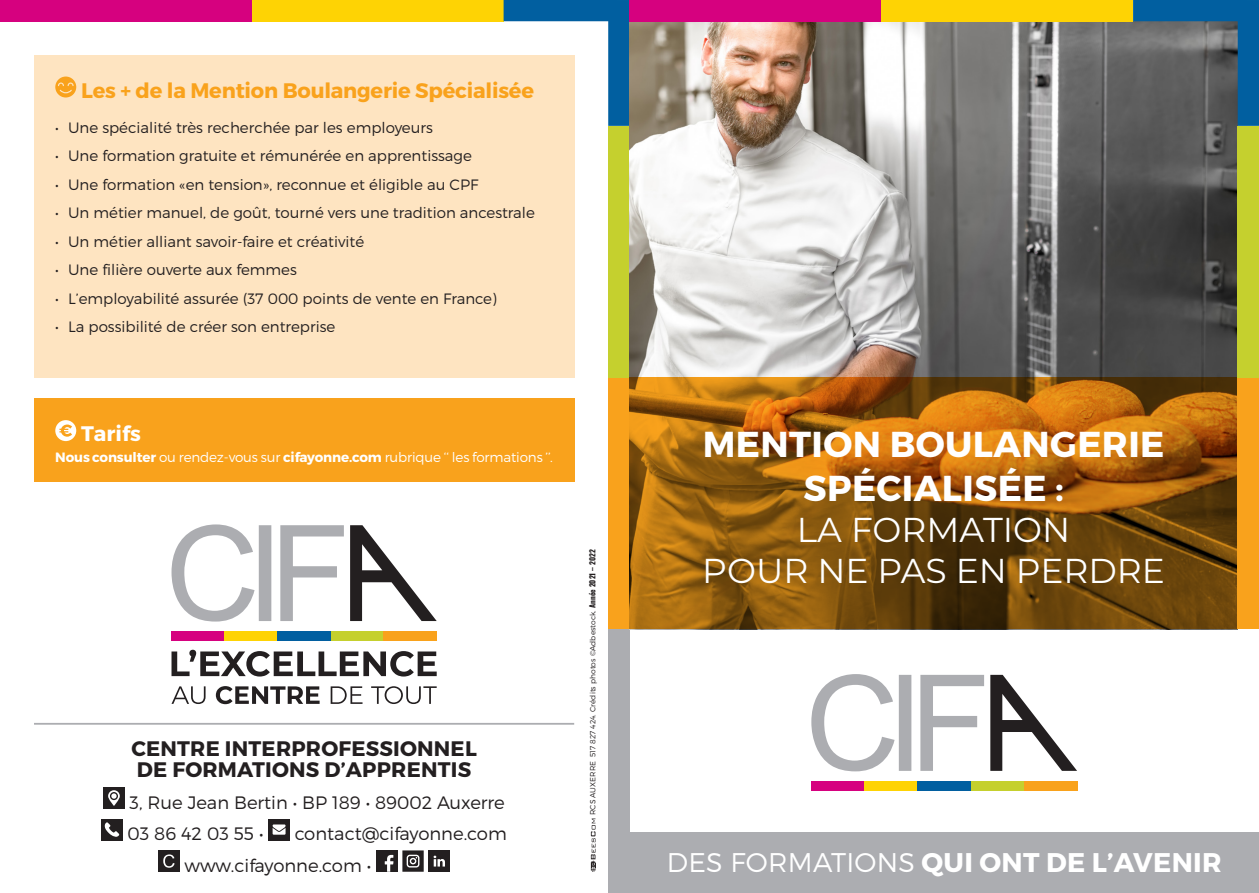
<style>
.page{position:relative;width:1259px;height:893px;background:#fff}
.page>*{position:absolute;margin:0;border:0;box-sizing:border-box;transform-origin:0 0}
.t1{font:700 36px "Montserrat";letter-spacing:.01em;color:#fff}
.t2{font:34.5px "Montserrat";color:#fff}
.t3{font:700 27px "Montserrat";letter-spacing:.01em;color:#fff}
.t4{font:700 21px "Montserrat";letter-spacing:.01em;color:#231f20}
.t5{font:700 21px "Montserrat";letter-spacing:-.01em;color:#f9a21c}
.t6{font:700 21px "Montserrat";color:#fff}
.t7{font:300 18px "Montserrat";color:#231f20}
.t8{font:300 15px "Montserrat";color:#231f20}
.t9{font:300 13.5px "Montserrat";letter-spacing:-.01em;color:#fff}
.t10{font:300 7.5px "Montserrat";color:#231f20}
.s1{font-weight:700}
.s2{font-family:"Oswald";font-weight:700}
.s3{font-weight:300}
</style>
<div class="page">
<div style="left:252px;top:0;width:251px;height:21px;background:#fed304"></div>
<div style="left:0;top:0;width:252px;height:21px;background:#d6017f"></div>
<div style="left:608px;top:378px;width:21px;height:251px;background:#f9a21c"></div>
<svg style="left:503px;top:0;width:126px;height:126px"></svg>
<div style="left:608px;top:126px;width:21px;height:252px;background:#c5d02e"></div>
<div style="left:608px;top:629px;width:21px;height:264px;background:#acadb1"></div>
<div style="left:34px;top:55px;width:540px;height:323px;background:#fee4c1"></div>
<svg style="left:55px;top:77px;width:21px;height:21px"></svg>
<div style="left:811px;top:781px;width:53px;height:10px;background:#d6017f"></div>
<div style="left:864px;top:781px;width:53px;height:10px;background:#fed304"></div>
<div style="left:970px;top:781px;width:54px;height:10px;background:#c5d02e"></div>
<div style="left:917px;top:781px;width:54px;height:10px;background:#015fa0"></div>
<div style="left:1024px;top:781px;width:53px;height:10px;background:#f9a21c"></div>
<svg style="left:811px;top:674px;width:173px;height:97px"></svg>
<svg style="left:990px;top:675px;width:87px;height:96px"></svg>
<div style="left:629px;top:833px;width:630px;height:60px;background:#acadb1"></div>
<img style="left:629px;top:21px;width:608px;height:357px">
<svg style="left:629px;top:378px;width:608px;height:251px;background:#8e560d"></svg>
<div style="left:881px;top:0;width:252px;height:21px;background:#fed304"></div>
<div style="left:629px;top:0;width:252px;height:21px;background:#d6017f"></div>
<div style="left:1237px;top:378px;width:22px;height:251px;background:#f9a21c"></div>
<svg style="left:1133px;top:0;width:126px;height:126px;background:#456275"></svg>
<div style="left:1237px;top:126px;width:22px;height:252px;background:#c5d02e"></div>
<div style="left:171px;top:631px;width:53px;height:10px;background:#d6017f"></div>
<div style="left:224px;top:631px;width:54px;height:10px;background:#fed304"></div>
<div style="left:331px;top:631px;width:53px;height:10px;background:#c5d02e"></div>
<div style="left:278px;top:631px;width:53px;height:10px;background:#015fa0"></div>
<div style="left:384px;top:631px;width:53px;height:10px;background:#f9a21c"></div>
<svg style="left:171px;top:650px;width:266px;height:26px"></svg>
<svg style="left:171px;top:686px;width:34px;height:18px"></svg>
<svg style="left:216px;top:686px;width:104px;height:18px"></svg>
<svg style="left:331px;top:686px;width:31px;height:18px"></svg>
<svg style="left:371px;top:686px;width:66px;height:18px"></svg>
<svg style="left:171px;top:524px;width:173px;height:98px"></svg>
<svg style="left:350px;top:525px;width:87px;height:96px"></svg>
<hr style="left:34px;top:723px;width:540px;height:2px;background:#acadb1">
<div style="left:34px;top:399px;width:540px;height:83px;background:#f9a21c"></div>
<svg style="left:55px;top:420px;width:21px;height:21px"></svg>
<div style="left:103px;top:787px;width:22px;height:22px;background:#231f20"></div>
<svg style="left:108px;top:790px;width:12px;height:16px"></svg>
<div style="left:101px;top:819px;width:22px;height:21px;background:#231f20"></div>
<svg style="left:104px;top:822px;width:15px;height:15px"></svg>
<div style="left:268px;top:819px;width:22px;height:21px;background:#231f20"></div>
<svg style="left:273px;top:824px;width:12px;height:11px"></svg>
<div style="left:158px;top:850px;width:22px;height:22px;background:#231f20"></div>
<svg style="left:163px;top:854px;width:12px;height:14px"></svg>
<div style="left:376px;top:850px;width:21px;height:22px;background:#231f20"></div>
<svg style="left:385px;top:855px;width:8px;height:17px"></svg>
<svg style="left:402px;top:850px;width:22px;height:22px"></svg>
<div style="left:429px;top:850px;width:21px;height:22px;background:#231f20"></div>
<svg style="left:433px;top:856px;width:12px;height:10px"></svg>
<svg style="left:591px;top:818px;width:5px;height:54px"></svg>
<p class="t5" style="left:81px;top:77px;width:454px">Les + de la Mention Boulangerie Spécialisée</p>
<p class="t8" style="left:55px;top:118px;width:379px">• Une spécialité très recherchée par les employeurs</p>
<p class="t8" style="left:55px;top:147px;width:418px">• Une formation gratuite et rémunérée en apprentissage</p>
<p class="t8" style="left:55px;top:175px;width:425px">• Une formation «en tension», reconnue et éligible au CPF</p>
<p class="t8" style="left:55px;top:204px;width:481px">• Un métier manuel, de goût, tourné vers une tradition ancestrale</p>
<p class="t8" style="left:55px;top:232px;width:310px">• Un métier alliant savoir-faire et créativité</p>
<p class="t8" style="left:55px;top:261px;width:243px">• Une filière ouverte aux femmes</p>
<p class="t8" style="left:55px;top:289px;width:443px">• L’employabilité assurée (37 000 points de vente en France)</p>
<p class="t8" style="left:55px;top:318px;width:281px">• La possibilité de créer son entreprise</p>
<p class="t6" style="left:81px;top:421px;width:61px">Tarifs</p>
<p class="t9" style="left:55px;top:449px;width:499px"><span class="s1">Nous consulter</span> ou rendez-vous sur <span class="s1">cifayonne.com</span> rubrique ‘‘ les formations ’’.</p>
<p class="t4" style="left:131px;top:736px;width:347px">CENTRE INTERPROFESSIONNEL</p>
<p class="t4" style="left:137px;top:757px;width:336px">DE FORMATIONS D’APPRENTIS</p>
<p class="t7" style="left:130px;top:791px;width:377px">3, Rue Jean Bertin • BP 189 • 89002 Auxerre</p>
<p class="t7" style="left:128px;top:823px;width:137px">03 86 42 03 55 •</p>
<p class="t7" style="left:295px;top:823px;width:214px">contact@cifayonne.com</p>
<p class="t7" style="left:184px;top:854px;width:188px">www.cifayonne.com •</p>
<p class="t10" style="left:588px;top:815px;width:267px;rotate:-90deg">RCS AUXERRE 517 827 424. Crédits photos ©Adbestock. <span class="s2">Année 2021 – 2022</span></p>
<p class="t1" style="left:703px;top:422px;width:463px">MENTION BOULANGERIE</p>
<p class="t1" style="left:803px;top:465px;width:262px">SPÉCIALISÉE :</p>
<p class="t2" style="left:797px;top:506px;width:275px">LA FORMATION</p>
<p class="t2" style="left:702px;top:547px;width:464px">POUR NE PAS EN PERDRE</p>
<p class="t3" style="left:667px;top:845px;width:556px"><span class="s3">DES FORMATIONS</span> QUI ONT DE L’AVENIR</p>
</div>
